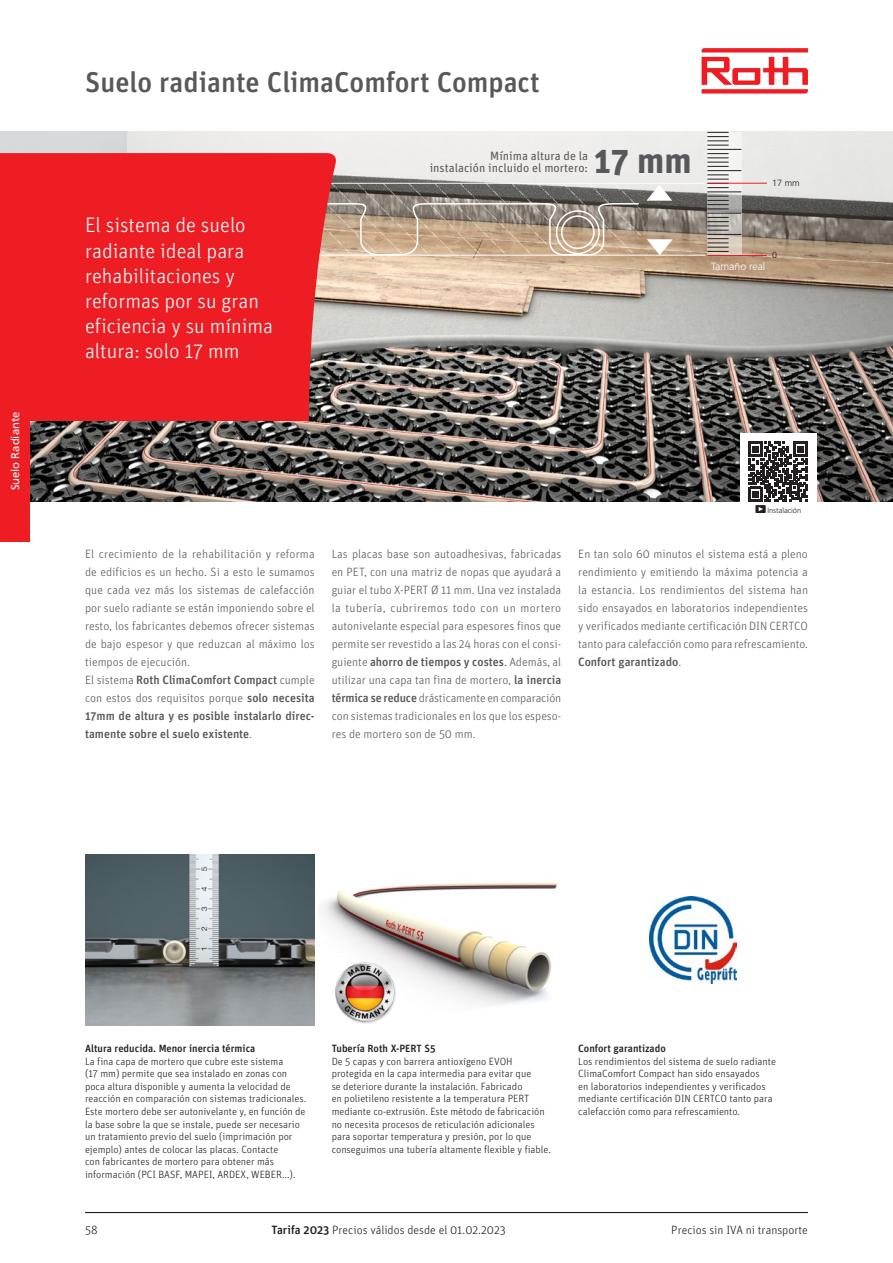
<style>
.page{position:relative;width:893px;height:1263px;background:#fff}
.page>*{position:absolute;margin:0;border:0;box-sizing:border-box;transform-origin:0 0}
.t1{font:700 36px "Unit OT";color:#57585a}
.t2{font:500 28.5px "Unit OT";color:#57585a}
.t3{font:300 21px/25.2px "Unit OT";color:#fff}
.t4{font:300 12px/18px "Unit OT";color:#57585a;text-align:justify}
.t5{font:300 12px "Unit OT";color:#231f20}
.t6{font:12px "Unit OT";color:#57585a}
.t7{font:11.25px "Frutiger LT Std";color:#fff}
.t8{font:300 10.5px/12.6px "Unit OT";color:#231f20}
.t9{font:500 10.5px "Unit OT";color:#231f20}
.t10{font:300 10.5px "Frutiger LT Std";color:#fff}
.t11{font:300 9px "Frutiger LT Std";color:#231f20}
.t12{font:300 7.5px "Frutiger LT Std";color:#231f20}
.s1{font-family:"Modern Pictograms";font-weight:400;font-size:15px}
.s2{font-weight:500}
</style>
<div class="page">
<img style="left:0;top:132px;width:893px;height:370px">
<div style="left:0;top:153px;width:336px;height:268px;background:#ee1d23"></div>
<img style="left:85px;top:855px;width:230px;height:170px">
<img style="left:322px;top:882px;width:236px;height:123px">
<div style="left:740px;top:434px;width:76px;height:68px;background:#fff"></div>
<svg style="left:748px;top:442px;width:59px;height:59px"></svg>
<img style="left:650px;top:897px;width:87px;height:86px">
<hr style="left:319px;top:183px;width:386px;height:1px;background:#fff">
<hr style="left:319px;top:255px;width:386px;height:1px;background:#fff">
<svg style="left:319px;top:183px;width:354px;height:73px;background:#a79484"></svg>
<div style="left:556px;top:210px;width:44px;height:44px;border:2px solid #fff;border-radius:50%"></div>
<div style="left:561px;top:215px;width:34px;height:34px;border:2px solid #fff;border-radius:50%"></div>
<svg style="left:707px;top:132px;width:34px;height:123px"></svg>
<svg style="left:707px;top:132px;width:22px;height:14px"></svg>
<hr style="left:707px;top:149px;width:34px;height:1px;background:#231f20">
<svg style="left:707px;top:153px;width:22px;height:14px"></svg>
<hr style="left:707px;top:170px;width:34px;height:1px;background:#231f20">
<svg style="left:707px;top:175px;width:22px;height:13px"></svg>
<hr style="left:707px;top:192px;width:34px;height:1px;background:#231f20">
<svg style="left:707px;top:196px;width:22px;height:14px"></svg>
<hr style="left:707px;top:213px;width:34px;height:1px;background:#231f20">
<svg style="left:707px;top:217px;width:22px;height:14px"></svg>
<hr style="left:707px;top:234px;width:34px;height:1px;background:#231f20">
<svg style="left:707px;top:238px;width:22px;height:14px"></svg>
<hr style="left:707px;top:183px;width:60px;height:1px;background:#ee1d23">
<hr style="left:707px;top:255px;width:60px;height:1px;background:#ee1d23">
<img style="left:332px;top:959px;width:66px;height:65px">
<svg style="left:702px;top:48px;width:106px;height:46px"></svg>
<hr style="left:85px;top:1212px;width:723px;height:1px;background:#231f20">
<div style="left:0;top:361px;width:30px;height:180px;background:#ee1d23"></div>
<p class="t7" style="left:9px;top:490px;width:80px;rotate:-90deg">Suelo Radiante</p>
<h2 class="t2" style="left:85px;top:64px;width:456px">Suelo radiante ClimaComfort Compact</h2>
<h3 class="t3" style="left:85px;top:213px;width:189px">El sistema de suelo radiante ideal para rehabilitaciones y reformas por su gran eficiencia y su mínima altura: solo 17 mm</h3>
<p class="t6" style="left:490px;top:149px;width:99px">Mínima altura de la</p>
<h1 class="t1" style="left:594px;top:137px;width:99px">17 mm</h1>
<p class="t6" style="left:430px;top:161px;width:160px">instalación incluido el mortero:</p>
<p class="t11" style="left:772px;top:178px;width:29px">17 mm</p>
<p class="t10" style="left:711px;top:260px;width:56px">Tamaño real</p>
<p class="t11" style="left:772px;top:250px;width:7px">0</p>
<p class="t12" style="left:754px;top:506px;width:48px"><span class="s1">P</span>Instalación</p>
<p class="t4" style="left:85px;top:545px;width:231px;text-align:left">El crecimiento de la rehabilitación y reforma de edificios es un hecho. Si a esto le sumamos que cada vez más los sistemas de calefacción por suelo radiante se están imponiendo sobre el resto, los fabricantes debemos ofrecer sistemas de bajo espesor y que reduzcan al máximo los tiempos de ejecución.<br>El sistema <span class="s2">Roth ClimaComfort Compact</span> cumple con estos dos requisitos porque <span class="s2">solo necesita 17mm de altura y es posible instalarlo direc&shy;tamente sobre el suelo existente</span>.</p>
<p class="t4" style="left:332px;top:545px;width:231px">Las placas base son autoadhesivas, fabricadas en PET, con una matriz de nopas que ayudará a guiar el tubo X-PERT Ø 11 mm. Una vez instalada la tubería, cubriremos todo con un mortero autonivelante especial para espesores finos que permite ser revestido a las 24 horas con el consi&shy;guiente <span class="s2">ahorro de tiempos y costes</span>. Además, al utilizar una capa tan fina de mortero, <span class="s2">la inercia térmica se reduce</span> drásticamente en comparación con sistemas tradicionales en los que los espeso&shy;res de mortero son de 50 mm.</p>
<p class="t4" style="left:578px;top:545px;width:231px">En tan solo 60 minutos el sistema está a pleno rendimiento y emitiendo la máxima potencia a la estancia. Los rendimientos del sistema han sido ensayados en laboratorios independientes y verificados mediante certificación DIN CERTCO tanto para calefacción como para refrescamiento.<br><span class="s2">Confort garantizado</span>.</p>
<p class="t9" style="left:85px;top:1041px;width:172px">Altura reducida. Menor inercia térmica</p>
<p class="t8" style="left:85px;top:1055px;width:223px">La fina capa de mortero que cubre este sistema<br>(17 mm) permite que sea instalado en zonas con poca altura disponible y aumenta la velocidad de reacción en comparación con sistemas tradicionales.<br>Este mortero debe ser autonivelante y, en función de la base sobre la que se instale, puede ser necesario un tratamiento previo del suelo (imprimación por ejemplo) antes de colocar las placas. Contacte<br>con fabricantes de mortero para obtener más información (PCI BASF, MAPEI, ARDEX, WEBER...).</p>
<p class="t9" style="left:332px;top:1041px;width:105px">Tubería Roth X-PERT S5</p>
<p class="t8" style="left:332px;top:1055px;width:221px">De 5 capas y con barrera antioxígeno EVOH protegida en la capa intermedia para evitar que<br>se deteriore durante la instalación. Fabricado<br>en polietileno resistente a la temperatura PERT mediante co-extrusión. Este método de fabricación no necesita procesos de reticulación adicionales para soportar temperatura y presión, por lo que conseguimos una tubería altamente flexible y fiable.</p>
<p class="t9" style="left:578px;top:1041px;width:89px">Confort garantizado</p>
<p class="t8" style="left:578px;top:1055px;width:199px">Los rendimientos del sistema de suelo radiante ClimaComfort Compact han sido ensayados<br>en laboratorios independientes y verificados mediante certificación DIN CERTCO tanto para calefacción como para refrescamiento.</p>
<p class="t5" style="left:85px;top:1223px;width:14px">58</p>
<p class="t5" style="left:272px;top:1223px;width:236px"><span class="s2">Tarifa 2023</span> Precios válidos desde el 01.02.2023</p>
<p class="t5" style="left:671px;top:1223px;width:138px">Precios sin IVA ni transporte</p>
</div>
